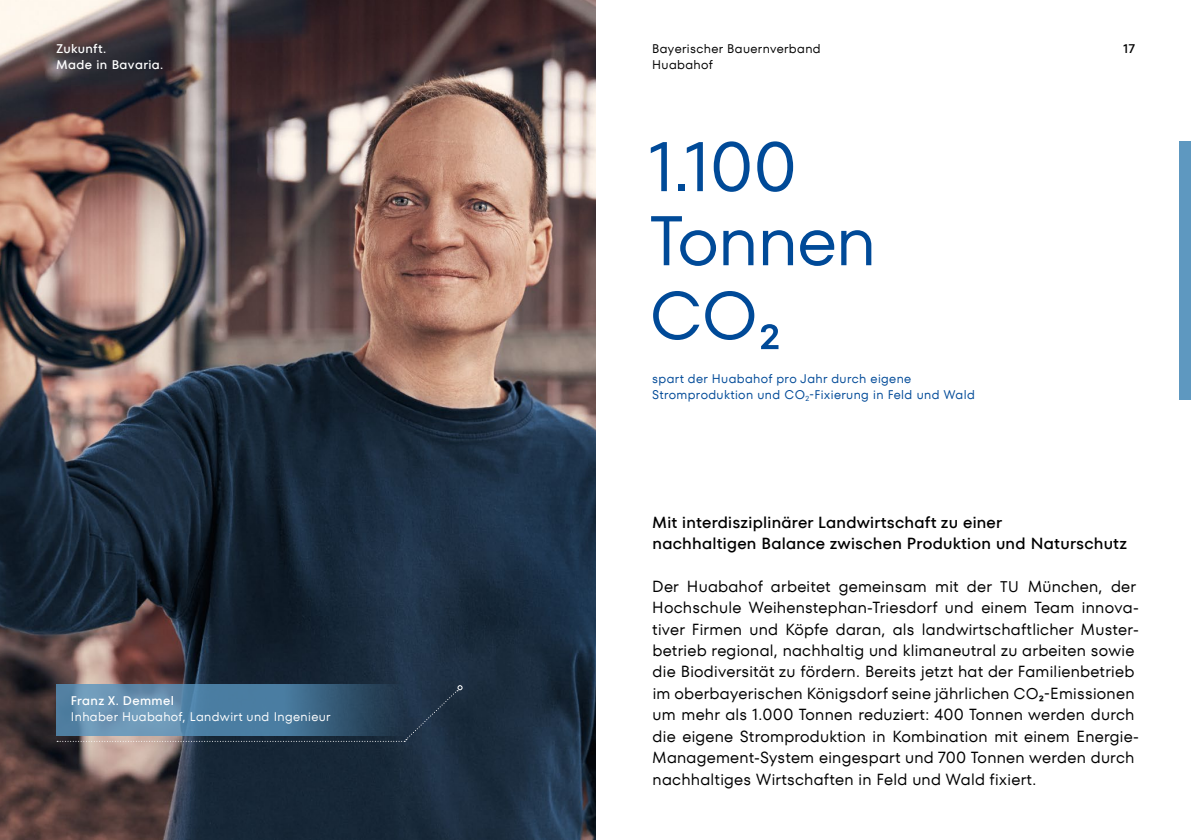
<style>
.page{position:relative;width:1191px;height:840px;background:#fff}
.page>*{position:absolute;margin:0;border:0;box-sizing:border-box;transform-origin:0 0}
.t1{font:70px/74px "TT Fors";letter-spacing:-.01em;color:#004a98}
.t2{font:68px "TT Fors";color:#004a98}
.t3{font:16px/21.4px "TT Fors";letter-spacing:.015em;color:#000}
.t4{font:500 16px/21.4px "TT Fors";letter-spacing:.015em;color:#000}
.t5{font:12.4px/16px "TT Fors";letter-spacing:.03em;color:#004a98}
.t6{font:12.4px "TT Fors";letter-spacing:.03em;color:#fff}
.t7{font:500 12.4px/15.6px "TT Fors";letter-spacing:.03em;color:#fff}
.t8{font:12.4px/15.6px "TT Fors";letter-spacing:.03em;color:#000}
.t9{font:500 12.4px "TT Fors";color:#000}
.s1{font-size:70px}
.s2{font-size:15.4px}
.s3{font-size:15.6px}
.s4{font-weight:500}
</style>
<div class="page">
<img style="left:0;top:0;width:595px;height:839px">
<svg style="left:57px;top:683px;width:360px;height:2px"></svg>
<div style="left:1179px;top:140px;width:12px;height:259px;background:#5894be"></div>
<svg style="left:57px;top:685px;width:405px;height:56px;background:#466a86"></svg>
<p class="t7" style="left:56px;top:41px;width:109px">Zukunft.<br>Made in Bavaria.</p>
<p class="t7" style="left:71px;top:693px;width:105px">Franz X. Demmel</p>
<p class="t6" style="left:71px;top:709px;width:261px">Inhaber Huabahof, Landwirt und Ingenieur</p>
<p class="t7" style="left:71px;top:693px;width:81px">N me Name</p>
<p class="t6" style="left:71px;top:709px;width:135px">Position Unternehmen</p>
<p class="t8" style="left:652px;top:41px;width:170px">Bayerischer Bauernverband<br>Huabahof</p>
<h1 class="t1" style="left:649px;top:130px;width:228px">1.100<br>Tonnen</h1>
<h2 class="t2" style="left:649px;top:275px;width:132px">CO<span class="s1">2</span></h2>
<p class="t5" style="left:652px;top:370px;width:324px">spart der Huabahof pro Jahr durch eigene<br>Stromproduktion und CO<sub>2</sub>-Fixierung in Feld und Wald</p>
<p class="t9" style="left:1123px;top:41px;width:13px">17</p>
<p class="t4" style="left:652px;top:511px;width:476px">Mit interdisziplinärer Landwirtschaft zu einer<br>nachhaltigen Balance zwischen Produktion und Naturschutz</p>
<p class="t3" style="left:652px;top:575px;width:488px">Der Huabahof arbeitet gemeinsam mit der <span class="s2">TU</span> München, der Hochschule Weihenstephan-Triesdorf und einem Team innova&shy;tiver Firmen und Köpfe daran, als landwirtschaftlicher Muster&shy;betrieb regional, nachhaltig und klimaneutral zu arbeiten sowie die Biodiversität zu fördern. Bereits jetzt hat der Familienbetrieb im oberbayerischen Königsdorf seine jährlichen <span class="s3">CO</span><span class="s4">2</span>-Emissionen um mehr als 1.000 Tonnen reduziert: 400 Tonnen werden durch die eigene Stromproduktion in Kombination mit einem Energie-Management-System eingespart und 700 Tonnen werden durch nachhaltiges Wirtschaften in Feld und Wald fixiert.</p>
</div>
